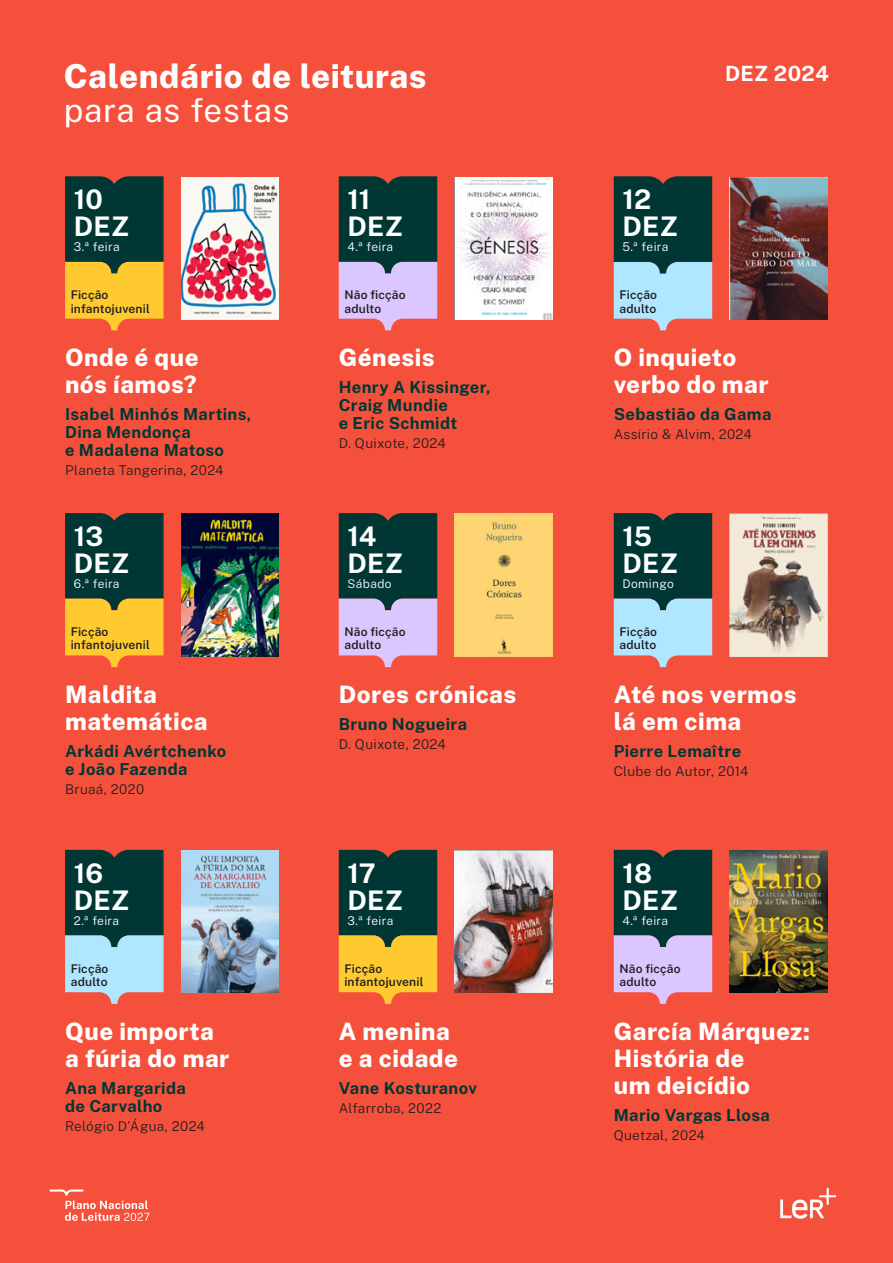
<style>
.page{position:relative;width:893px;height:1263px;background:#f5503b}
.page>*{position:absolute;margin:0;border:0;box-sizing:border-box;transform-origin:0 0}
.Titúlo{font:800 33px "Public Sans";letter-spacing:.015em;color:#fff}
.Titúlo-2{font:33px "Public Sans";letter-spacing:.02em;color:#fff}
.DATA_N__MES{font:700 27px/27px "Public Sans";letter-spacing:.015em;color:#fff}
.Titúlo_Livro{font:800 24px/27px "Public Sans";letter-spacing:.02em;color:#fff}
.DATA_N__MES-2{font:700 21px "Public Sans";letter-spacing:.015em;color:#fff}
.Autores{font:700 16.5px/18px "Public Sans";letter-spacing:.025em;color:#003734}
.Casa_Editora{font:300 13.5px "Public Sans";letter-spacing:.025em;color:#231f20}
.Categoria{font:600 12px/13.5px "Public Sans";letter-spacing:.015em;color:#231f20}
.Dia{font:300 12px "Public Sans";letter-spacing:.025em;color:#fff}
</style>
<div class="page">
<svg style="left:614px;top:176px;width:98px;height:154px;background:#51797f"></svg>
<svg style="left:614px;top:850px;width:98px;height:154px;background:#636d7f"></svg>
<img style="left:181px;top:177px;width:98px;height:142px">
<img style="left:181px;top:514px;width:98px;height:142px">
<img style="left:181px;top:850px;width:98px;height:143px">
<img style="left:455px;top:177px;width:98px;height:142px">
<img style="left:455px;top:514px;width:98px;height:142px">
<img style="left:455px;top:850px;width:98px;height:143px">
<img style="left:730px;top:177px;width:98px;height:142px">
<img style="left:730px;top:514px;width:98px;height:142px">
<img style="left:730px;top:850px;width:98px;height:143px">
<svg style="left:65px;top:176px;width:99px;height:154px;background:#706e33"></svg>
<svg style="left:65px;top:513px;width:99px;height:154px;background:#706e33"></svg>
<svg style="left:65px;top:850px;width:99px;height:154px;background:#52797f"></svg>
<svg style="left:339px;top:176px;width:98px;height:154px;background:#626d7f"></svg>
<svg style="left:339px;top:513px;width:98px;height:154px;background:#636d7f"></svg>
<svg style="left:339px;top:850px;width:98px;height:154px;background:#706e33"></svg>
<svg style="left:614px;top:513px;width:98px;height:154px;background:#52797f"></svg>
<svg style="left:780px;top:1188px;width:56px;height:31px"></svg>
<svg style="left:50px;top:1189px;width:99px;height:32px"></svg>
<p class="Titúlo" style="left:64px;top:51px;width:364px">Calendário de leituras</p>
<p class="Titúlo-2" style="left:64px;top:87px;width:227px">para as festas</p>
<p class="DATA_N__MES" style="left:74px;top:184px;width:57px">10<br>DEZ</p>
<p class="Dia" style="left:74px;top:239px;width:47px">3.ª feira</p>
<p class="Categoria" style="left:71px;top:287px;width:81px">Ficção infantojuvenil</p>
<p class="Titúlo_Livro" style="left:65px;top:342px;width:135px">Onde é que nós íamos?</p>
<p class="Autores" style="left:65px;top:404px;width:188px">Isabel Minhós Martins,<br>Dina Mendonça<br>e Madalena Matoso</p>
<p class="Casa_Editora" style="left:65px;top:461px;width:160px">Planeta Tangerina, 2024</p>
<p class="DATA_N__MES" style="left:74px;top:521px;width:57px">13<br>DEZ</p>
<p class="Dia" style="left:74px;top:575px;width:47px">6.ª feira</p>
<p class="Categoria" style="left:71px;top:624px;width:81px">Ficção infantojuvenil</p>
<p class="Titúlo_Livro" style="left:65px;top:679px;width:144px">Maldita matemática</p>
<p class="Autores" style="left:65px;top:741px;width:163px">Arkádi Avértchenko e João Fazenda</p>
<p class="Casa_Editora" style="left:65px;top:780px;width:81px">Bruaá, 2020</p>
<p class="DATA_N__MES" style="left:74px;top:858px;width:57px">16<br>DEZ</p>
<p class="Dia" style="left:74px;top:912px;width:47px">2.ª feira</p>
<p class="Categoria" style="left:71px;top:961px;width:39px">Ficção adulto</p>
<p class="Titúlo_Livro" style="left:65px;top:1016px;width:166px">Que importa a fúria do mar</p>
<p class="Autores" style="left:65px;top:1077px;width:122px">Ana Margarida de Carvalho</p>
<p class="Casa_Editora" style="left:65px;top:1116px;width:141px">Relógio D’Água, 2024</p>
<p class="DATA_N__MES" style="left:347px;top:184px;width:57px">11<br>DEZ</p>
<p class="Dia" style="left:347px;top:239px;width:47px">4.ª feira</p>
<p class="Categoria" style="left:344px;top:287px;width:63px">Não ficção adulto</p>
<p class="Titúlo_Livro" style="left:339px;top:342px;width:97px">Génesis</p>
<p class="Autores" style="left:339px;top:377px;width:153px">Henry A Kissinger,<br>Craig Mundie<br>e Eric Schmidt</p>
<p class="Casa_Editora" style="left:339px;top:434px;width:109px">D. Quixote, 2024</p>
<p class="DATA_N__MES" style="left:347px;top:521px;width:57px">14<br>DEZ</p>
<p class="Dia" style="left:347px;top:575px;width:46px">Sábado</p>
<p class="Categoria" style="left:344px;top:624px;width:63px">Não ficção adulto</p>
<p class="Titúlo_Livro" style="left:339px;top:679px;width:179px">Dores crónicas</p>
<p class="Autores" style="left:339px;top:714px;width:130px">Bruno Nogueira</p>
<p class="Casa_Editora" style="left:339px;top:735px;width:109px">D. Quixote, 2024</p>
<p class="DATA_N__MES" style="left:347px;top:858px;width:57px">17<br>DEZ</p>
<p class="Dia" style="left:347px;top:912px;width:47px">3.ª feira</p>
<p class="Categoria" style="left:344px;top:961px;width:81px">Ficção infantojuvenil</p>
<p class="Titúlo_Livro" style="left:339px;top:1016px;width:121px">A menina e a cidade</p>
<p class="Autores" style="left:339px;top:1077px;width:140px">Vane Kosturanov</p>
<p class="Casa_Editora" style="left:339px;top:1098px;width:104px">Alfarroba, 2022</p>
<p class="DATA_N__MES" style="left:622px;top:184px;width:57px">12<br>DEZ</p>
<p class="Dia" style="left:622px;top:239px;width:47px">5.ª feira</p>
<p class="Categoria" style="left:619px;top:287px;width:39px">Ficção adulto</p>
<p class="DATA_N__MES-2" style="left:725px;top:57px;width:105px">DEZ 2024</p>
<p class="Titúlo_Livro" style="left:614px;top:342px;width:156px">O inquieto verbo do mar</p>
<p class="Autores" style="left:614px;top:404px;width:159px">Sebastião da Gama</p>
<p class="Casa_Editora" style="left:614px;top:425px;width:140px">Assírio &amp; Alvim, 2024</p>
<p class="DATA_N__MES" style="left:622px;top:521px;width:57px">15<br>DEZ</p>
<p class="Dia" style="left:622px;top:575px;width:53px">Domingo</p>
<p class="Categoria" style="left:619px;top:624px;width:39px">Ficção adulto</p>
<p class="Titúlo_Livro" style="left:614px;top:679px;width:184px">Até nos vermos lá em cima</p>
<p class="Autores" style="left:614px;top:741px;width:129px">Pierre Lemaître</p>
<p class="Casa_Editora" style="left:614px;top:762px;width:136px">Clube do Autor, 2014</p>
<p class="DATA_N__MES" style="left:622px;top:858px;width:57px">18<br>DEZ</p>
<p class="Dia" style="left:622px;top:912px;width:47px">4.ª feira</p>
<p class="Categoria" style="left:619px;top:961px;width:63px">Não ficção adulto</p>
<p class="Titúlo_Livro" style="left:614px;top:1016px;width:198px">García Márquez:<br>História de<br>um deicídio</p>
<p class="Autores" style="left:614px;top:1104px;width:158px">Mario Vargas Llosa</p>
<p class="Casa_Editora" style="left:614px;top:1125px;width:93px">Quetzal, 2024</p>
</div>
